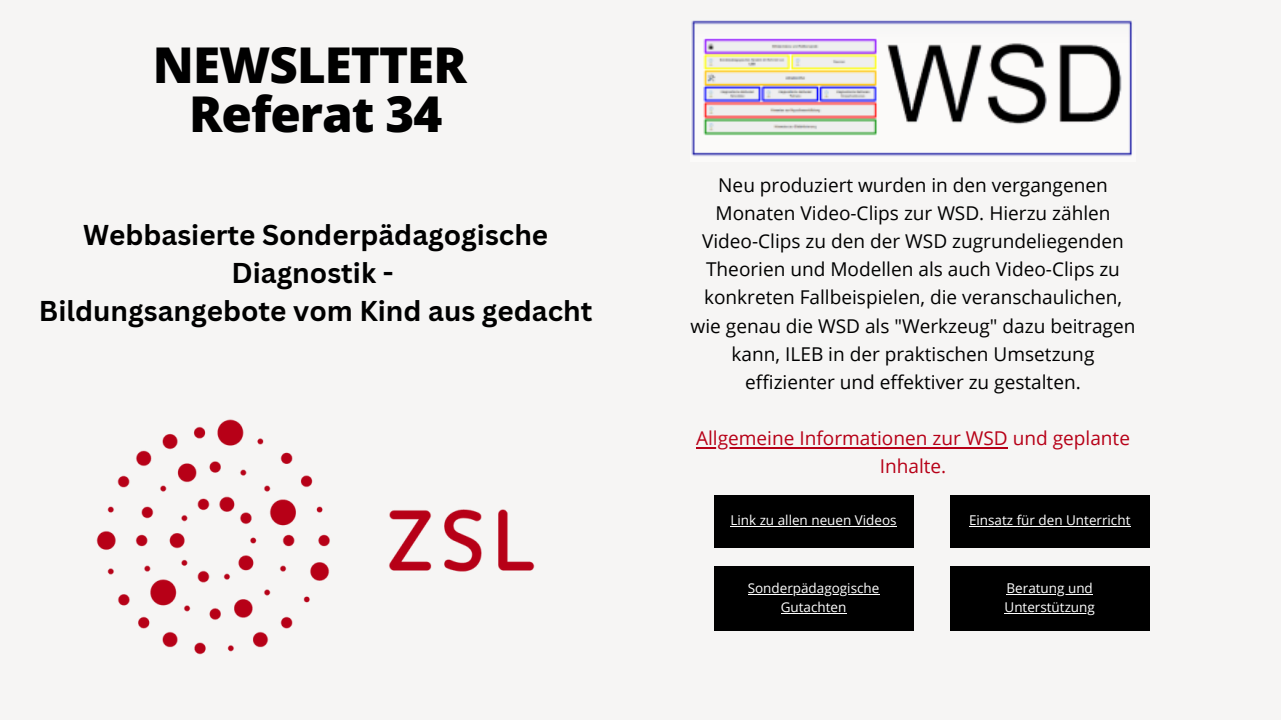
<style>
.page{position:relative;width:1281px;height:720px;background:#f6f5f4}
.page>*{position:absolute;margin:0;border:0;box-sizing:border-box;transform-origin:0 0}
.t1{font:800 49.38px/48.8px "Open Sans";letter-spacing:-.02em;color:#000;text-align:center}
.t2{font:700 27.88px/38.5px "Canva Sans";color:#000;text-align:center}
.t3{font:19px/28.1px "Open Sans";color:#000;text-align:center}
.t4{font:19px/28.1px "Open Sans";color:#b70017;text-align:center}
.t5{font:13.5px/18.8px "Open Sans";color:#fff;text-align:center}
</style>
<div class="page">
<div style="left:714px;top:495px;width:199px;height:53px;background:#000"></div>
<hr style="left:730px;top:526px;width:166px;height:1px;background:#fff">
<div style="left:950px;top:567px;width:199px;height:64px;background:#000"></div>
<hr style="left:1006px;top:594px;width:87px;height:1px;background:#fff">
<hr style="left:1004px;top:613px;width:91px;height:1px;background:#fff">
<img style="left:691px;top:20px;width:441px;height:136px">
<div style="left:950px;top:495px;width:199px;height:53px;background:#000"></div>
<hr style="left:969px;top:526px;width:161px;height:1px;background:#fff">
<div style="left:714px;top:567px;width:199px;height:64px;background:#000"></div>
<hr style="left:748px;top:594px;width:131px;height:1px;background:#fff">
<hr style="left:781px;top:613px;width:65px;height:1px;background:#fff">
<img style="left:96px;top:419px;width:439px;height:236px">
<hr style="left:696px;top:447px;width:312px;height:2px;background:#b70017">
<p class="t1" style="left:153px;top:40px;width:315px">NEWSLETTER<br>Referat 34</p>
<h2 class="t2" style="left:39px;top:214px;width:555px">Webbasierte Sonderpädagogische<br>Diagnostik -<br>Bildungsangebote vom Kind aus gedacht</h2>
<p class="t3" style="left:690px;top:171px;width:446px">Neu produziert wurden in den vergangenen Monaten Video-Clips zur WSD. Hierzu zählen Video-Clips zu den der WSD zugrundeliegenden Theorien und Modellen als auch Video-Clips zu konkreten Fallbeispielen, die veranschaulichen, wie genau die WSD als "Werkzeug" dazu beitragen kann, ILEB in der praktischen Umsetzung effizienter und effektiver zu gestalten.</p>
<p class="t4" style="left:696px;top:424px;width:435px">Allgemeine Informationen zur WSD und geplante<br>Inhalte.</p>
<h1 class="t5" style="left:730px;top:511px;width:168px">Link zu allen neuen Videos</h1>
<h3 class="t5" style="left:748px;top:579px;width:133px">Sonderpädagogische<br>Gutachten</h3>
<h3 class="t5" style="left:969px;top:511px;width:163px">Einsatz für den Unterricht</h3>
<h2 class="t5" style="left:1006px;top:579px;width:88px">Beratung und</h2>
<p class="t5" style="left:1004px;top:597px;width:92px">Unterstützung</p>
</div>
